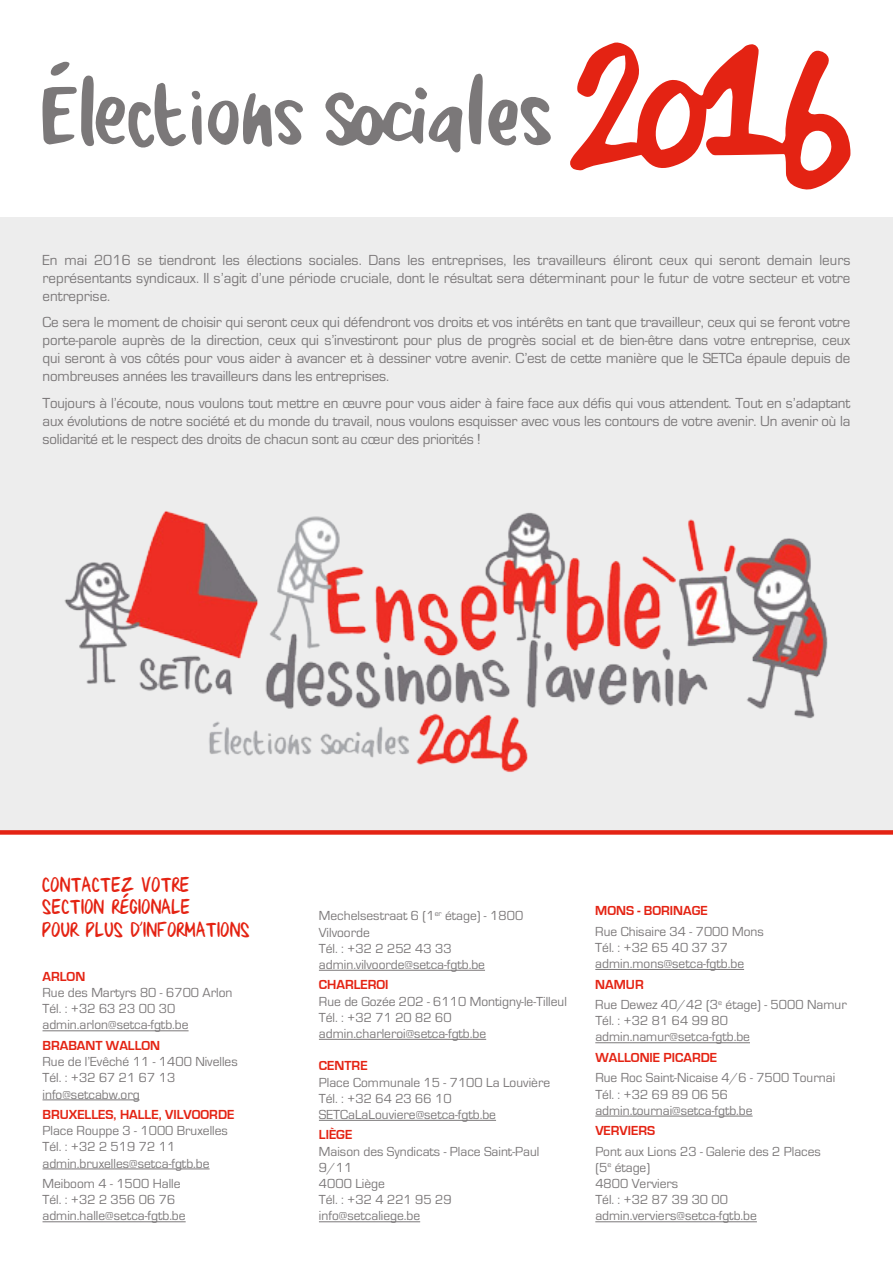
<style>
.page{position:relative;width:893px;height:1263px;background:#fff}
.page>*{position:absolute;margin:0;border:0;box-sizing:border-box;transform-origin:0 0}
.t1{font:21px/22.5px "ESSV2016 Text";color:#e42313}
.t2{font:15px/18px "Eurostile";letter-spacing:-.01em;color:#7b7879;text-align:justify}
.t3{font:13.5px/16.2px "Eurostile";color:#7b7879}
.t4{font:700 13.5px "Eurostile";color:#e42313}
.s1{font-weight:700;color:#e42313}
</style>
<div class="page">
<div style="left:0;top:218px;width:893px;height:1045px;background:#ededed"></div>
<div style="left:0;top:832px;width:893px;height:431px;background:#fff"></div>
<svg style="left:570px;top:42px;width:280px;height:148px"></svg>
<svg style="left:325px;top:74px;width:226px;height:79px"></svg>
<svg style="left:43px;top:61px;width:260px;height:87px"></svg>
<div style="left:0;top:830px;width:893px;height:5px;background:#e42313"></div>
<hr style="left:43px;top:1030px;width:146px;height:1px;background:#7b7879">
<hr style="left:43px;top:1099px;width:97px;height:1px;background:#7b7879">
<hr style="left:43px;top:1168px;width:167px;height:1px;background:#7b7879">
<hr style="left:43px;top:1221px;width:143px;height:1px;background:#7b7879">
<hr style="left:319px;top:970px;width:166px;height:1px;background:#7b7879">
<hr style="left:319px;top:1039px;width:167px;height:1px;background:#7b7879">
<hr style="left:319px;top:1120px;width:177px;height:1px;background:#7b7879">
<hr style="left:319px;top:1221px;width:101px;height:1px;background:#7b7879">
<hr style="left:595px;top:969px;width:149px;height:1px;background:#7b7879">
<hr style="left:595px;top:1042px;width:155px;height:1px;background:#7b7879">
<hr style="left:595px;top:1116px;width:158px;height:1px;background:#7b7879">
<hr style="left:595px;top:1221px;width:162px;height:1px;background:#7b7879">
<img style="left:64px;top:510px;width:764px;height:263px">
<p class="t2" style="left:43px;top:251px;width:809px">En mai 2016 se tiendront les élections sociales. Dans les entreprises, les travailleurs éliront ceux qui seront demain leurs représentants syndicaux. Il s’agit d’une période cruciale, dont le résultat sera déterminant pour le futur de votre secteur et votre entreprise.</p>
<p class="t2" style="left:43px;top:313px;width:809px">Ce sera le moment de choisir qui seront ceux qui défendront vos droits et vos intérêts en tant que travailleur, ceux qui se feront votre porte-parole auprès de la direction, ceux qui s’investiront pour plus de progrès social et de bien-être dans votre entreprise, ceux qui seront à vos côtés pour vous aider à avancer et à dessiner votre avenir. C’est de cette manière que le SETCa épaule depuis de nombreuses années les travailleurs dans les entreprises.</p>
<p class="t2" style="left:43px;top:394px;width:809px">Toujours à l’écoute, nous voulons tout mettre en œuvre pour vous aider à faire face aux défis qui vous attendent. Tout en s’adaptant aux évolutions de notre société et du monde du travail, nous voulons esquisser avec vous les contours de votre avenir. Un avenir où la solidarité et le respect des droits de chacun sont au cœur des priorités !</p>
<h1 class="t1" style="left:43px;top:873px;width:210px">CONTACTEZ VOTRE<br>SECTION RÉGIONALE<br>POUR PLUS DINFORMATIONS</h1>
<h1 class="t1" style="left:141px;top:905px;width:5px">,</h1>
<p class="t4" style="left:43px;top:969px;width:44px">ARLON</p>
<p class="t3" style="left:43px;top:985px;width:191px">Rue des Martyrs 80 - 6700 Arlon<br>Tél. : +32 63 23 00 30 admin.arlon@setca-fgtb.be</p>
<p class="t4" style="left:43px;top:1038px;width:119px">BRABANT WALLON</p>
<p class="t3" style="left:43px;top:1054px;width:197px">Rue de l’Evêché 11 - 1400 Nivelles<br>Tél. : +32 67 21 67 13 info@setcabw.org</p>
<p class="t4" style="left:43px;top:1107px;width:193px">BRUXELLES, HALLE, VILVOORDE</p>
<p class="t3" style="left:43px;top:1123px;width:187px">Place Rouppe 3 - 1000 Bruxelles<br>Tél. : +32 2 519 72 11 admin.bruxelles@setca-fgtb.be</p>
<p class="t3" style="left:43px;top:1176px;width:145px">Meiboom 4 - 1500 Halle<br>Tél. : +32 2 356 06 76 admin.halle@setca-fgtb.be</p>
<p class="t3" style="left:319px;top:908px;width:206px">Mechelsestraat 6 (1<sup>er</sup> étage) - 1800<br>Vilvoorde<br>Tél. : +32 2 252 43 33 admin.vilvoorde@setca-fgtb.be</p>
<p class="t4" style="left:319px;top:977px;width:71px">CHARLEROI</p>
<p class="t3" style="left:319px;top:993px;width:249px">Rue de Gozée 202 - 6110 Montigny-le-Tilleul<br>Tél. : +32 71 20 82 60 admin.charleroi@setca-fgtb.be</p>
<p class="t4" style="left:319px;top:1058px;width:50px">CENTRE</p>
<p class="t3" style="left:319px;top:1074px;width:233px">Place Communale 15 - 7100 La Louvière<br>Tél. : +32 64 23 66 10<br>SETCaLaLouviere@setca-fgtb.be</p>
<p class="t4" style="left:319px;top:1128px;width:35px">LIÈGE</p>
<p class="t3" style="left:319px;top:1143px;width:222px">Maison des Syndicats - Place Saint-Paul<br>9/11<br>4000 Liège<br>Tél. : +32 4 221 95 29 info@setcaliege.be</p>
<p class="t4" style="left:595px;top:903px;width:114px">MONS - BORINAGE</p>
<p class="t3" style="left:595px;top:923px;width:170px">Rue Chisaire 34 - 7000 Mons<br>Tél. : +32 65 40 37 37 admin.mons@setca-fgtb.be</p>
<p class="t3" style="left:595px;top:974px;width:253px;line-height:20.4px"><span class="s1">NAMUR<br></span>Rue Dewez 40/42 (3<sup>e</sup> étage) - 5000 Namur</p>
<p class="t3" style="left:595px;top:1013px;width:156px">Tél. : +32 81 64 99 80 admin.namur@setca-fgtb.be</p>
<p class="t4" style="left:595px;top:1050px;width:123px">WALLONIE PICARDE</p>
<p class="t3" style="left:595px;top:1070px;width:241px">Rue Roc Saint-Nicaise 4/6 - 7500 Tournai<br>Tél. : +32 69 89 06 56 admin.tournai@setca-fgtb.be</p>
<p class="t4" style="left:595px;top:1123px;width:62px">VERVIERS</p>
<p class="t3" style="left:595px;top:1143px;width:227px">Pont aux Lions 23 - Galerie des 2 Places (5<sup>e</sup> étage)<br>4800 Verviers<br>Tél. : +32 87 39 30 00 admin.verviers@setca-fgtb.be</p>
</div>
